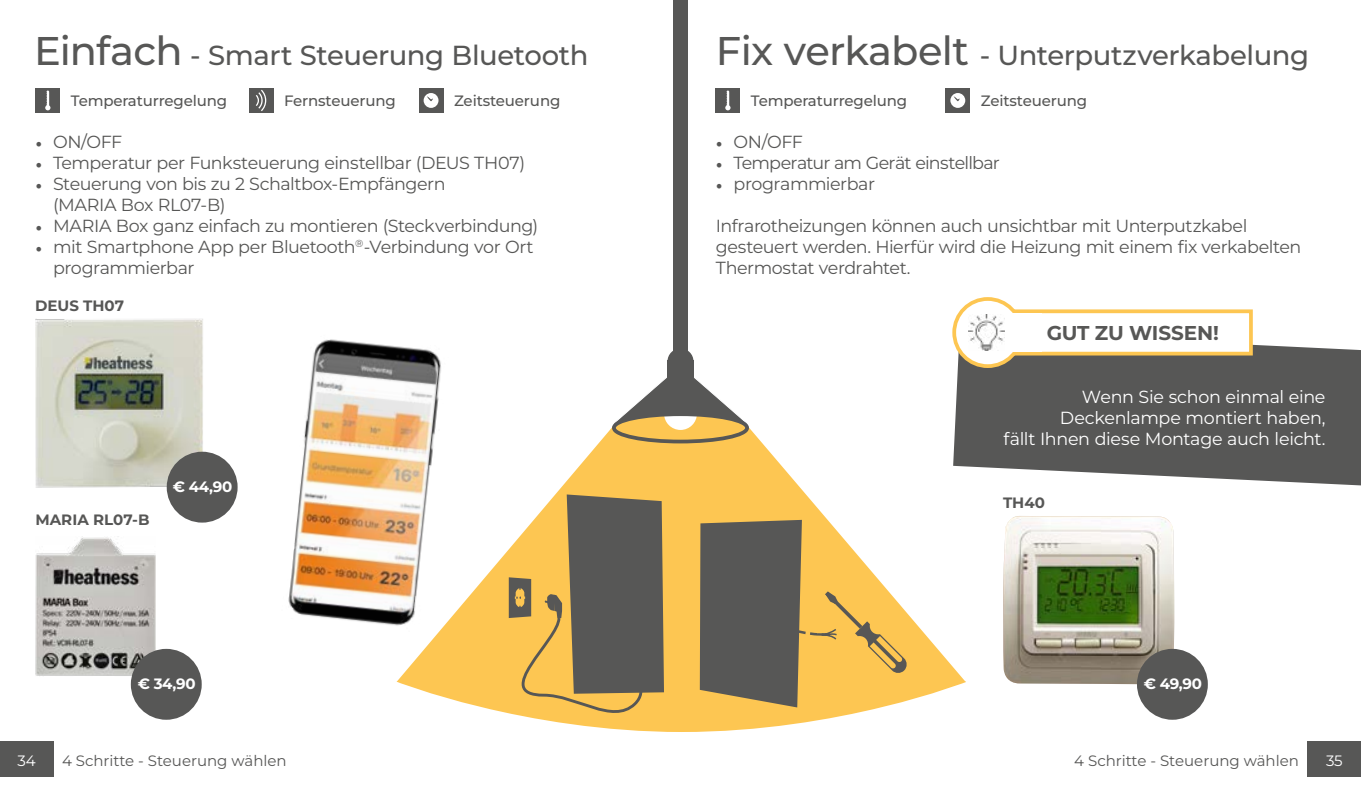
<style>
.page{position:relative;width:1361px;height:794px;background:#fff}
.page>*{position:absolute;margin:0;border:0;box-sizing:border-box;transform-origin:0 0}
.t1{font:500 27.5px "Montserrat";letter-spacing:-.02em;color:#575756}
.t2{font:700 20px "Montserrat";letter-spacing:-.01em;color:#575756}
.t3{font:17.5px/21px "Montserrat";letter-spacing:-.025em;color:#575756}
.t4{font:17.5px/21px "Montserrat";letter-spacing:-.015em;color:#fff;text-align:right}
.t5{font:17.5px "Montserrat";letter-spacing:-.045em;color:#575756}
.t6{font:500 15px "Montserrat";letter-spacing:-.01em;color:#575756}
.t7{font:15px "Montserrat";color:#575756}
.t8{font:700 15px "Montserrat";color:#575756}
.t9{font:700 15px "Montserrat";letter-spacing:-.02em;color:#fff}
.t10{font:15px "Montserrat";color:#fff}
.s1{font-size:40px}
.s2{font-family:"Minion Pro"}
</style>
<div class="page">
<svg style="left:396px;top:429px;width:521px;height:253px"></svg>
<svg style="left:397px;top:625px;width:569px;height:107px;fill:#fdc652"></svg>
<div style="left:667px;top:348px;width:26px;height:26px;background:#575756;border-radius:50%"></div>
<div style="left:673px;top:0;width:14px;height:351px;background:#575756"></div>
<svg style="left:611px;top:414px;width:137px;height:30px"></svg>
<div style="left:614px;top:414px;width:133px;height:27px;background:#fdc652;border-radius:50%"></div>
<svg style="left:612px;top:364px;width:140px;height:66px"></svg>
<div style="left:612px;top:412px;width:137px;height:31px;border:4px solid #575756;border-radius:50%"></div>
<svg style="left:700px;top:520px;width:207px;height:187px;background:#ac9462"></svg>
<div style="left:35px;top:88px;width:25px;height:25px;background:#575756"></div>
<svg style="left:45px;top:91px;width:5px;height:19px"></svg>
<div style="left:419px;top:88px;width:24px;height:25px;background:#575756"></div>
<svg style="left:424px;top:93px;width:14px;height:15px"></svg>
<div style="left:249px;top:88px;width:24px;height:25px;background:#575756"></div>
<svg style="left:256px;top:90px;width:10px;height:21px"></svg>
<img style="left:35px;top:319px;width:168px;height:168px">
<img style="left:35px;top:536px;width:121px;height:140px">
<img style="left:288px;top:339px;width:179px;height:320px">
<div style="left:715px;top:88px;width:25px;height:25px;background:#575756"></div>
<svg style="left:725px;top:91px;width:5px;height:19px"></svg>
<div style="left:945px;top:88px;width:25px;height:25px;background:#575756"></div>
<svg style="left:950px;top:93px;width:15px;height:15px"></svg>
<img style="left:1003px;top:516px;width:171px;height:168px">
<svg style="left:953px;top:331px;width:408px;height:154px;background:#696968"></svg>
<div style="left:1014px;top:311px;width:237px;height:43px;background:#fff"></div>
<div style="left:1012px;top:309px;width:240px;height:46px;border:4px solid #fdc652"></div>
<div style="left:954px;top:299px;width:67px;height:67px;background:#fff;border-radius:50%"></div>
<div style="left:952px;top:297px;width:71px;height:71px;border:4px solid #fdc652;border-radius:50%"></div>
<img style="left:969px;top:315px;width:35px;height:35px">
<div style="left:1013px;top:313px;width:29px;height:39px;background:#fff"></div>
<svg style="left:486px;top:494px;width:178px;height:235px;background:#af9764"></svg>
<div style="left:0;top:741px;width:53px;height:35px;background:#575756"></div>
<div style="left:1307px;top:741px;width:54px;height:35px;background:#575756"></div>
<div style="left:167px;top:452px;width:71px;height:70px;background:#575756;border-radius:50%"></div>
<div style="left:131px;top:649px;width:71px;height:70px;background:#575756;border-radius:50%"></div>
<div style="left:1137px;top:649px;width:71px;height:70px;background:#575756;border-radius:50%"></div>
<h1 class="t1" style="left:34px;top:37px;width:555px"><span class="s1">Einfach</span> - Smart Steuerung Bluetooth</h1>
<p class="t6" style="left:71px;top:91px;width:158px">Temperaturregelung</p>
<p class="t6" style="left:284px;top:91px;width:113px">Fernsteuerung</p>
<p class="t6" style="left:454px;top:91px;width:108px">Zeitsteuerung</p>
<p class="t3" style="left:35px;top:131px;width:88px"><span class="s2">•</span> ON/OFF</p>
<p class="t3" style="left:35px;top:152px;width:491px"><span class="s2">•</span> Temperatur per Funksteuerung einstellbar (DEUS TH07)</p>
<p class="t3" style="left:53px;top:173px;width:394px;text-indent:-18px"><span class="s2">•</span> Steuerung von bis zu 2 Schaltbox-Empfängern (MARIA Box RL07-B)</p>
<p class="t3" style="left:35px;top:215px;width:504px"><span class="s2">•</span> MARIA Box ganz einfach zu montieren (Steckverbindung)</p>
<p class="t3" style="left:53px;top:236px;width:482px;text-indent:-18px"><span class="s2">•</span> mit Smartphone App per Bluetooth<sup>®</sup>-Verbindung vor Ort programmierbar</p>
<p class="t8" style="left:35px;top:296px;width:91px">DEUS TH07</p>
<p class="t8" style="left:35px;top:510px;width:116px">MARIA RL07-B</p>
<p class="t9" style="left:173px;top:476px;width:61px">€ 44,90</p>
<h1 class="t1" style="left:716px;top:37px;width:594px"><span class="s1">Fix verkabelt</span> - Unterputzverkabelung</h1>
<p class="t6" style="left:751px;top:91px;width:158px">Temperaturregelung</p>
<p class="t6" style="left:981px;top:91px;width:108px">Zeitsteuerung</p>
<p class="t3" style="left:716px;top:131px;width:88px"><span class="s2">•</span> ON/OFF</p>
<p class="t5" style="left:716px;top:151px;width:285px"><span class="s2">•</span> Temperatur am Gerät einstellbar</p>
<p class="t3" style="left:716px;top:173px;width:161px"><span class="s2">•</span> programmierbar</p>
<p class="t3" style="left:716px;top:215px;width:587px">Infrarotheizungen können auch unsichtbar mit Unterputzkabel gesteuert werden. Hierfür wird die Heizung mit einem fix verkabelten<br>Thermostat verdrahtet.</p>
<p class="t2" style="left:1046px;top:319px;width:174px">GUT ZU WISSEN!</p>
<p class="t4" style="left:1003px;top:386px;width:323px">Wenn Sie schon einmal eine<br>Deckenlampe montiert haben,<br>fällt Ihnen diese Montage auch leicht.</p>
<p class="t8" style="left:1003px;top:493px;width:43px">TH40</p>
<p class="t9" style="left:138px;top:674px;width:59px">€ 34,90</p>
<p class="t9" style="left:1144px;top:674px;width:60px">€ 49,90</p>
<p class="t7" style="left:62px;top:750px;width:226px">4 Schritte - Steuerung wählen</p>
<p class="t7" style="left:1074px;top:750px;width:226px">4 Schritte - Steuerung wählen</p>
<p class="t10" style="left:17px;top:750px;width:20px">34</p>
<p class="t10" style="left:1326px;top:750px;width:18px">35</p>
</div>
